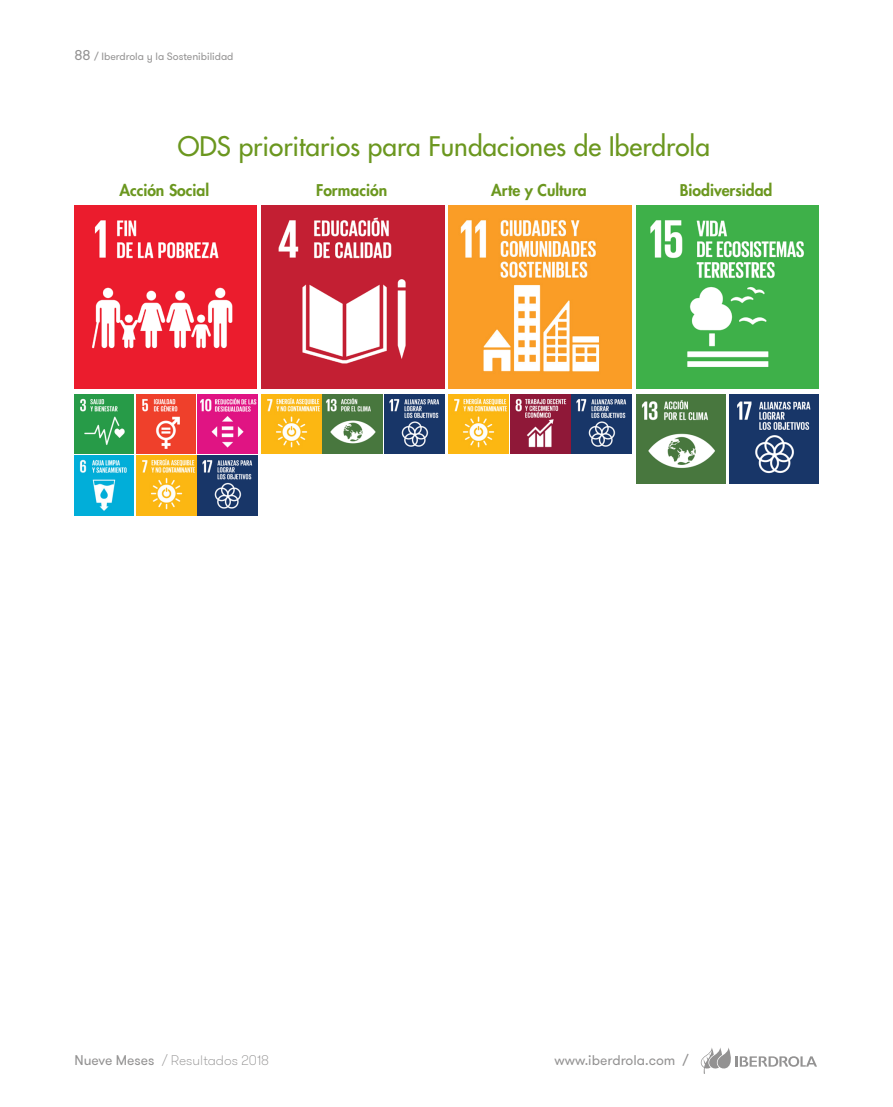
<style>
.page{position:relative;width:893px;height:1107px;background:#fff}
.page>*{position:absolute;margin:0;border:0;box-sizing:border-box;transform-origin:0 0}
.t1{font:500 26.25px "Futura Std";color:#6b971f}
.t2{font:800 15.75px "Futura Std";color:#6b971f}
.t3{font:100 14px "GT Walsheim Pro";color:#939292}
.t4{font:14px "GT Walsheim Pro";color:#939292}
.t5{font:10.5px "GT Walsheim Pro";color:#939292}
.s1{font-size:14px}
.s2{font-weight:400}
</style>
<div class="page">
<svg style="left:701px;top:1048px;width:116px;height:25px"></svg>
<img style="left:74px;top:206px;width:183px;height:182px">
<img style="left:262px;top:206px;width:182px;height:182px">
<img style="left:449px;top:206px;width:182px;height:182px">
<img style="left:636px;top:206px;width:183px;height:182px">
<img style="left:74px;top:394px;width:60px;height:121px">
<img style="left:136px;top:394px;width:60px;height:121px">
<img style="left:198px;top:394px;width:59px;height:121px">
<img style="left:262px;top:394px;width:59px;height:60px">
<img style="left:449px;top:394px;width:59px;height:60px">
<img style="left:510px;top:394px;width:60px;height:60px">
<img style="left:323px;top:394px;width:59px;height:60px">
<img style="left:636px;top:394px;width:89px;height:89px">
<img style="left:729px;top:394px;width:90px;height:89px">
<img style="left:384px;top:394px;width:60px;height:60px">
<img style="left:572px;top:394px;width:59px;height:60px">
<p class="t5" style="left:74px;top:50px;width:161px"><span class="s1">88</span> / Iberdrola y la Sostenibilidad</p>
<p class="t1" style="left:178px;top:130px;width:534px">ODS prioritarios para Fundaciones de Iberdrola</p>
<p class="t2" style="left:119px;top:181px;width:91px">Acción Social</p>
<p class="t2" style="left:316px;top:181px;width:73px">Formación</p>
<p class="t2" style="left:491px;top:181px;width:97px">Arte y Cultura</p>
<p class="t2" style="left:680px;top:181px;width:94px">Biodiversidad</p>
<p class="t3" style="left:74px;top:1050px;width:196px"><span class="s2">Nueve Meses</span> / Resultados 2018</p>
<p class="t4" style="left:555px;top:1050px;width:135px">www.iberdrola.com /</p>
</div>
